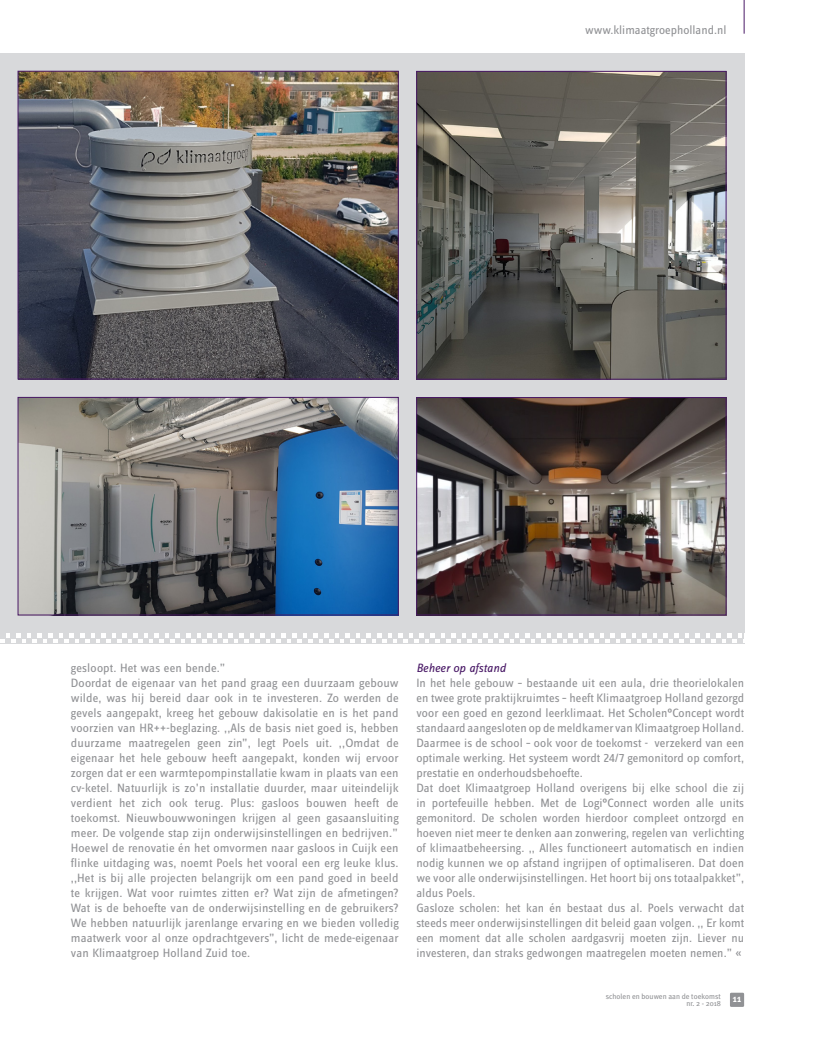
<style>
.page{position:relative;width:815px;height:1053px;background:#fff}
.page>*{position:absolute;margin:0;border:0;box-sizing:border-box;transform-origin:0 0}
.t1{font:12.5px/15px "Zine Sans Dis";letter-spacing:.005em;color:#919295}
.t2{font:italic 12.5px "Zine Sans Dis";letter-spacing:.005em;color:#491966}
.t3{font:7.5px/6.9px "Meta Plus";color:#919295}
</style>
<div class="page">
<div style="left:730px;top:992px;width:14px;height:14px;background:#919295"></div>
<svg style="left:0;top:633px;width:744px;height:10px"></svg>
<div style="left:0;top:53px;width:744px;height:580px;background:#d8d9db"></div>
<hr style="left:744px;top:0;width:1px;height:34px;background:#491966">
<img style="left:20px;top:73px;width:377px;height:304px">
<div style="left:18px;top:71px;width:381px;height:308px;border:1px solid #491966"></div>
<img style="left:20px;top:399px;width:377px;height:214px">
<div style="left:18px;top:397px;width:381px;height:218px;border:1px solid #491966"></div>
<img style="left:418px;top:73px;width:306px;height:304px">
<div style="left:416px;top:71px;width:310px;height:308px;border:1px solid #491966"></div>
<img style="left:418px;top:399px;width:306px;height:214px">
<div style="left:416px;top:397px;width:310px;height:218px;border:1px solid #491966"></div>
<p class="t1" style="left:585px;top:23px;width:143px">www.klimaatgroepholland.nl</p>
<p class="t1" style="left:71px;top:661px;width:329px">gesloopt. Het was een bende.”<br>Doordat de eigenaar van het pand graag een duurzaam gebouw wilde, was hij bereid daar ook in te investeren. Zo werden de gevels aangepakt, kreeg het gebouw dakisolatie en is het pand voorzien van HR++-beglazing. ,,Als de basis niet goed is, hebben duurzame maatregelen geen zin”, legt Poels uit. ,,Omdat de eigenaar het hele gebouw heeft aangepakt, konden wij ervoor zorgen dat er een warmtepompinstallatie kwam in plaats van een cv-ketel. Natuurlijk is zo’n installatie duurder, maar uiteindelijk verdient het zich ook terug. Plus: gasloos bouwen heeft de toekomst. Nieuwbouwwoningen krijgen al geen gasaansluiting meer. De volgende stap zijn onderwijsinstellingen en bedrijven.” Hoewel de renovatie én het omvormen naar gasloos in Cuijk een flinke uitdaging was, noemt Poels het vooral een erg leuke klus. ,,Het is bij alle projecten belangrijk om een pand goed in beeld te krijgen. Wat voor ruimtes zitten er? Wat zijn de afmetingen?<br>Wat is de behoefte van de onderwijsinstelling en de gebruikers?<br>We hebben natuurlijk jarenlange ervaring en we bieden volledig maatwerk voor al onze opdrachtgevers”, licht de mede-eigenaar van Klimaatgroep Holland Zuid toe.</p>
<p class="t2" style="left:416px;top:662px;width:91px">Beheer op afstand</p>
<p class="t1" style="left:416px;top:676px;width:329px">In het hele gebouw – bestaande uit een aula, drie theorielokalen en twee grote praktijkruimtes – heeft Klimaatgroep Holland gezorgd voor een goed en gezond leerklimaat. Het Scholen°Concept wordt standaard aangesloten op de meldkamer van Klimaatgroep Holland.<br>Daarmee is de school – ook voor de toekomst - verzekerd van een optimale werking. Het systeem wordt 24/7 gemonitord op comfort, prestatie en onderhoudsbehoefte.<br>Dat doet Klimaatgroep Holland overigens bij elke school die zij in portefeuille hebben. Met de Logi°Connect worden alle units gemonitord. De scholen worden hierdoor compleet ontzorgd en hoeven niet meer te denken aan zonwering, regelen van verlichting of klimaatbeheersing. ,, Alles functioneert automatisch en indien nodig kunnen we op afstand ingrijpen of optimaliseren. Dat doen we voor alle onderwijsinstellingen. Het hoort bij ons totaalpakket”, aldus Poels.<br>Gasloze scholen: het kan én bestaat dus al. Poels verwacht dat steeds meer onderwijsinstellingen dit beleid gaan volgen. ,, Er komt een moment dat alle scholen aardgasvrij moeten zijn. Liever nu investeren, dan straks gedwongen maatregelen moeten nemen.” «</p>
<p class="t3" style="left:686px;top:992px;width:56px;text-indent:-81px">scholen en bouwen aan de toekomst<br>nr. 2 - 2018 <sup>11</sup></p>
</div>
